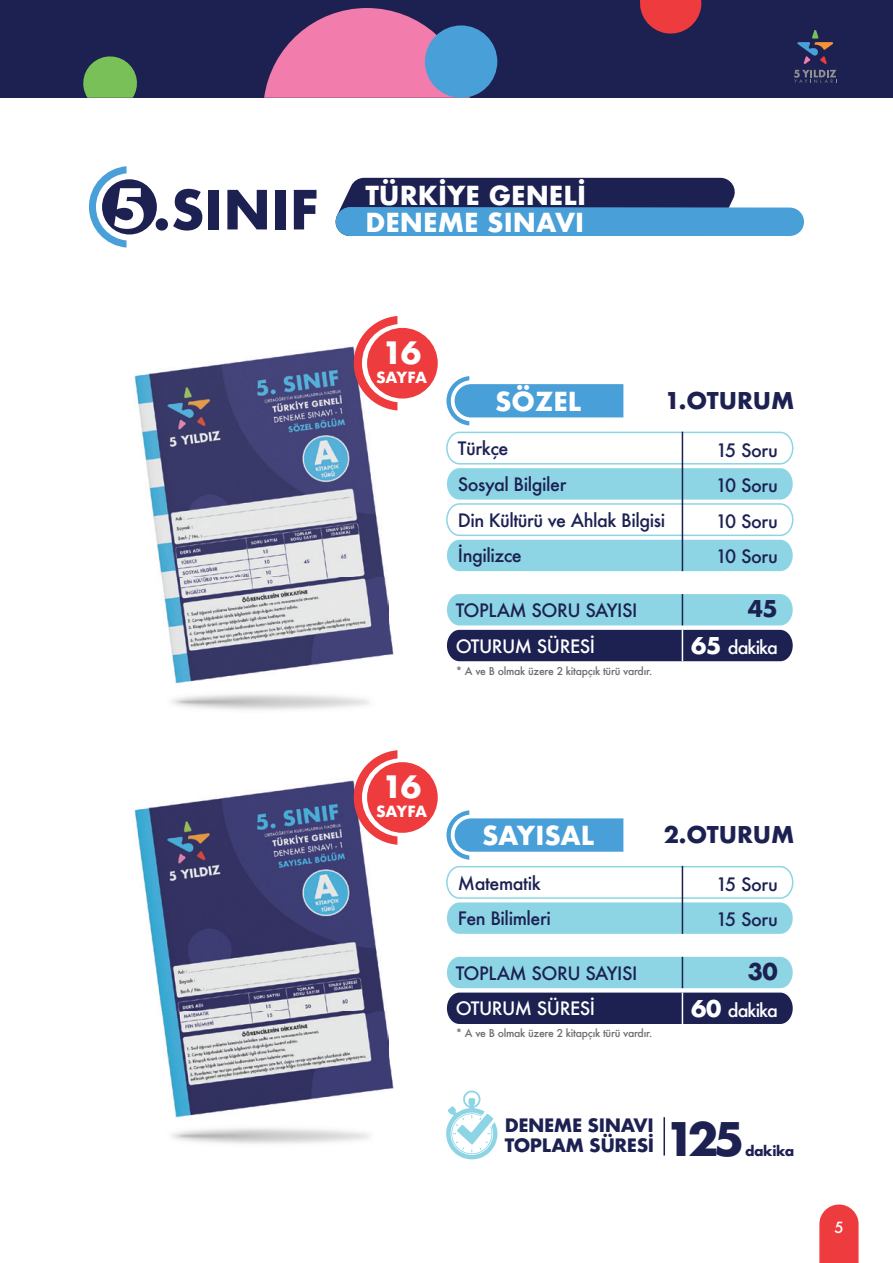
<style>
.page{position:relative;width:893px;height:1263px;background:#fff}
.page>*{position:absolute;margin:0;border:0;box-sizing:border-box;transform-origin:0 0}
.t1{font:700 52.5px "Futura";color:#1d2152}
.t2{font:700 45px "Futura";color:#1d2152}
.t3{font:700 30px "Futura";color:#fff}
.t4{font:700 25.5px/27.6px "Futura";color:#fff}
.t5{font:700 22.5px "Futura";letter-spacing:-.01em;color:#1d2152}
.t6{font:500 18px/35.5px "Futura";letter-spacing:-.025em;color:#1d2152}
.t7{font:500 18px "Futura";letter-spacing:-.025em;color:#fff}
.t8{font:700 18px/19.5px "Futura";letter-spacing:-.025em;color:#1d2152}
.t9{font:700 15px "Futura";letter-spacing:-.025em;color:#fff}
.t10{font:500 15px "Futura";color:#fff}
.t11{font:700 13.5px "Futura";letter-spacing:-.025em;color:#1d2152}
.t12{font:500 10.5px "Futura";letter-spacing:-.025em;color:#6c6d70}
.s1{color:#fff}
.s2{font-weight:700;font-size:22.5px}
</style>
<div class="page">
<svg style="left:819px;top:1204px;width:39px;height:59px;background:#ef4c4d"></svg>
<div style="left:0;top:0;width:893px;height:98px;background:#1d2152"></div>
<svg style="left:797px;top:30px;width:36px;height:34px"></svg>
<svg style="left:794px;top:70px;width:43px;height:13px"></svg>
<svg style="left:83px;top:56px;width:54px;height:42px"></svg>
<svg style="left:640px;top:0;width:62px;height:34px"></svg>
<svg style="left:264px;top:8px;width:206px;height:90px"></svg>
<div style="left:425px;top:25px;width:72px;height:73px;background:#499fd8;border-radius:50%"></div>
<img style="left:134px;top:316px;width:301px;height:394px">
<img style="left:134px;top:750px;width:299px;height:394px">
<hr style="left:663px;top:1117px;width:2px;height:38px;background:#1d2152">
<svg style="left:446px;top:1090px;width:51px;height:70px"></svg>
<div style="left:102px;top:179px;width:55px;height:55px;background:#1d2152;border-radius:50%"></div>
<svg style="left:89px;top:166px;width:38px;height:82px"></svg>
<svg style="left:335px;top:178px;width:469px;height:58px;background:#4874a4"></svg>
<svg style="left:446px;top:431px;width:348px;height:140px"></svg>
<svg style="left:447px;top:594px;width:346px;height:67px;background:#6386a3"></svg>
<hr style="left:682px;top:432px;width:1px;height:139px;background:#1d2152">
<hr style="left:682px;top:630px;width:1px;height:31px;background:#fff">
<hr style="left:682px;top:594px;width:1px;height:31px;background:#1d2152">
<svg style="left:446px;top:376px;width:177px;height:49px"></svg>
<svg style="left:447px;top:957px;width:346px;height:67px;background:#6285a3"></svg>
<hr style="left:682px;top:992px;width:1px;height:32px;background:#fff">
<hr style="left:682px;top:957px;width:1px;height:31px;background:#1d2152">
<svg style="left:446px;top:810px;width:348px;height:124px"></svg>
<svg style="left:354px;top:316px;width:43px;height:94px"></svg>
<div style="left:367px;top:328px;width:71px;height:71px;background:#ee3b3d;border-radius:50%"></div>
<svg style="left:354px;top:750px;width:43px;height:95px"></svg>
<div style="left:367px;top:762px;width:71px;height:71px;background:#ee3b3d;border-radius:50%"></div>
<h1 class="t1" style="left:111px;top:172px;width:209px"><span class="s1">5</span>.SINIF</h1>
<h3 class="t4" style="left:365px;top:181px;width:222px">TÜRKİYE GENELİ<br>DENEME SINAVI</h3>
<h3 class="t3" style="left:382px;top:331px;width:41px">16</h3>
<p class="t9" style="left:376px;top:366px;width:53px">SAYFA</p>
<h3 class="t4" style="left:495px;top:387px;width:88px">SÖZEL</h3>
<p class="t5" style="left:665px;top:384px;width:131px">1.OTURUM</p>
<p class="t6" style="left:458px;top:431px;width:52px">Türkçe</p>
<p class="t6" style="left:716px;top:432px;width:64px;text-align:justify">15 Soru 10 Soru 10 Soru 10 Soru</p>
<p class="t5" style="left:748px;top:592px;width:32px">45</p>
<p class="t7" style="left:691px;top:635px;width:88px"><span class="s2">65</span> dakika</p>
<p class="t6" style="left:458px;top:466px;width:209px">Sosyal Bilgiler<br>Din Kültürü ve Ahlak Bilgisi<br>İngilizce</p>
<p class="t6" style="left:456px;top:593px;width:183px">TOPLAM SORU SAYISI</p>
<p class="t7" style="left:456px;top:633px;width:141px">OTURUM SÜRESİ</p>
<p class="t12" style="left:456px;top:663px;width:198px">* A ve B olmak üzere 2 kitapçık türü vardır.</p>
<h3 class="t3" style="left:382px;top:765px;width:41px">16</h3>
<p class="t9" style="left:376px;top:801px;width:53px">SAYFA</p>
<h3 class="t4" style="left:482px;top:822px;width:114px">SAYISAL</h3>
<p class="t5" style="left:664px;top:818px;width:132px">2.OTURUM</p>
<p class="t6" style="left:458px;top:865px;width:84px">Matematik</p>
<p class="t6" style="left:716px;top:866px;width:63px">15 Soru<br>15 Soru</p>
<p class="t5" style="left:748px;top:955px;width:32px">30</p>
<p class="t7" style="left:691px;top:998px;width:88px"><span class="s2">60</span> dakika</p>
<p class="t6" style="left:458px;top:901px;width:95px">Fen Bilimleri</p>
<p class="t6" style="left:456px;top:955px;width:183px">TOPLAM SORU SAYISI</p>
<p class="t7" style="left:456px;top:996px;width:141px">OTURUM SÜRESİ</p>
<p class="t12" style="left:456px;top:1026px;width:198px">* A ve B olmak üzere 2 kitapçık türü vardır.</p>
<p class="t8" style="left:505px;top:1115px;width:151px">DENEME SINAVI<br>TOPLAM SÜRESİ</p>
<h2 class="t2" style="left:665px;top:1106px;width:81px">125</h2>
<p class="t11" style="left:745px;top:1141px;width:51px">dakika</p>
<p class="t10" style="left:834px;top:1217px;width:11px">5</p>
</div>
